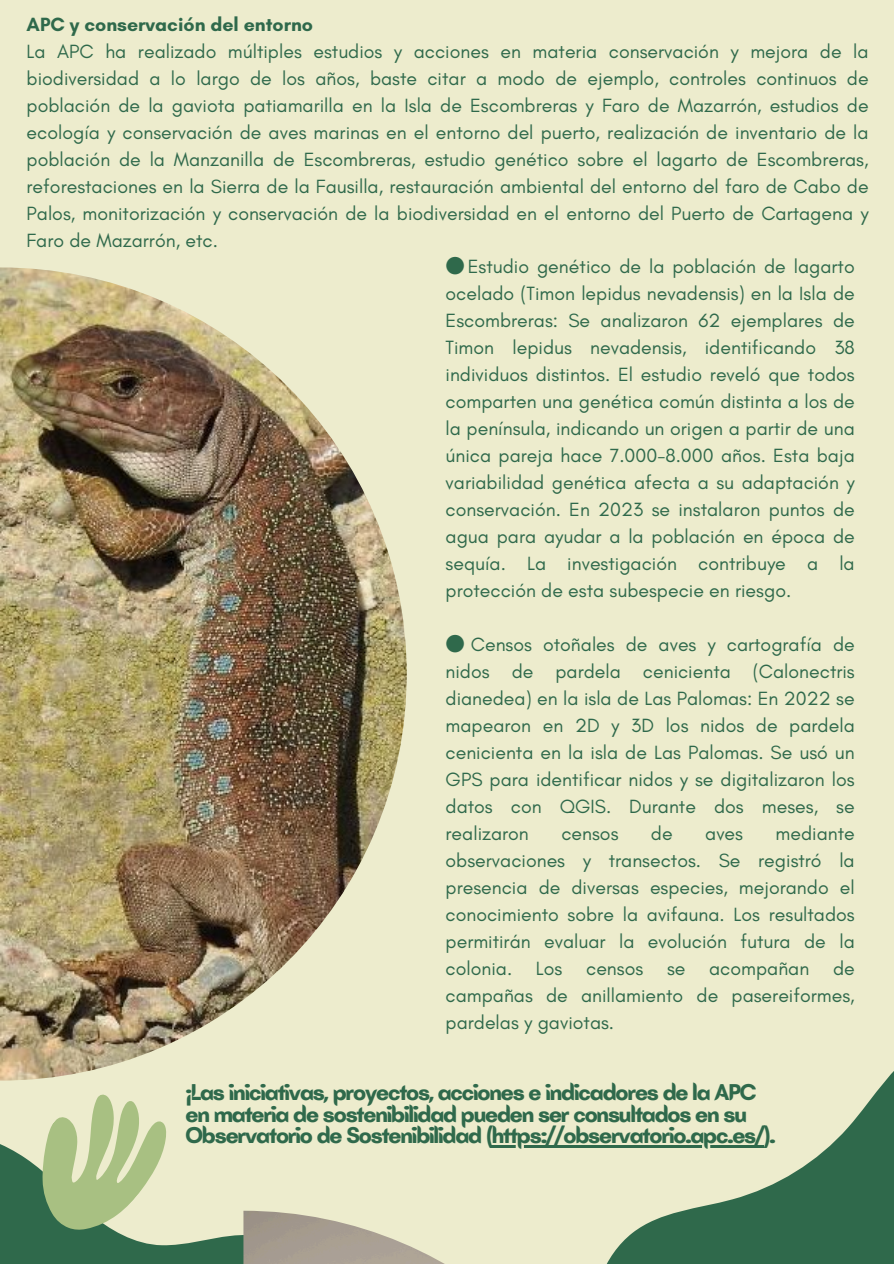
<style>
.page{position:relative;width:894px;height:1264px;background:#fff}
.page>*{position:absolute;margin:0;border:0;box-sizing:border-box;transform-origin:0 0}
.t1{font:700 23.4px/21.3px "Batangas";letter-spacing:-.05em;color:#2f694b}
.t2{font:19.5px/27px "Glacial Indifference";color:#2f694b;text-align:justify}
.t3{font:700 19.5px "Glacial Indifference";color:#2f694b}
.s1{font-family:"Noto Sans CJ Ksc"}
</style>
<div class="page">
<div style="left:0;top:0;width:893px;height:1263px;background:#edeccd"></div>
<img style="left:0;top:267px;width:406px;height:736px">
<svg style="left:547px;top:1072px;width:346px;height:191px"></svg>
<svg style="left:0;top:1003px;width:243px;height:260px"></svg>
<svg style="left:6px;top:1068px;width:178px;height:182px"></svg>
<img style="left:243px;top:1210px;width:407px;height:53px">
<hr style="left:491px;top:1145px;width:272px;height:2px;background:#2f694b">
<p class="t3" style="left:27px;top:13px;width:288px">APC y conservación del entorno</p>
<p class="t2" style="left:27px;top:38px;width:843px">La APC ha realizado múltiples estudios y acciones en materia conservación y mejora de la biodiversidad a lo largo de los años, baste citar a modo de ejemplo, controles continuos de población de la gaviota patiamarilla en la Isla de Escombreras y Faro de Mazarrón, estudios de ecología y conservación de aves marinas en el entorno del puerto, realización de inventario de la población de la Manzanilla de Escombreras, estudio genético sobre el lagarto de Escombreras, reforestaciones en la Sierra de la Fausilla, restauración ambiental del entorno del faro de Cabo de Palos, monitorización y conservación de la biodiversidad en el entorno del Puerto de Cartagena y Faro de Mazarrón, etc.</p>
<p class="t2" style="left:445px;top:252px;width:410px"><span class="s1">●</span>Estudio genético de la población de lagarto ocelado (Timon lepidus nevadensis) en la Isla de Escombreras: Se analizaron 62 ejemplares de Timon lepidus nevadensis, identificando 38 individuos distintos. El estudio reveló que todos comparten una genética común distinta a los de la península, indicando un origen a partir de una única pareja hace 7.000-8.000 años. Esta baja variabilidad genética afecta a su adaptación y conservación. En 2023 se instalaron puntos de agua para ayudar a la población en época de sequía. La investigación contribuye a la protección de esta subespecie en riesgo.</p>
<p class="t2" style="left:445px;top:630px;width:410px"><span class="s1">●</span> Censos otoñales de aves y cartografía de nidos de pardela cenicienta (Calonectris dianedea) en la isla de Las Palomas: En 2022 se mapearon en 2D y 3D los nidos de pardela cenicienta en la isla de Las Palomas. Se usó un GPS para identificar nidos y se digitalizaron los datos con QGIS. Durante dos meses, se realizaron</p>
<p class="t2" style="left:445px;top:819px;width:410px;text-indent:330px">mediante observaciones y transectos. Se registró la presencia de diversas especies, mejorando el conocimiento sobre la avifauna. Los resultados permitirán evaluar la evolución futura de la colonia. Los censos se acompañan de campañas de anillamiento de pasereiformes, pardelas y gaviotas.</p>
<p class="t2" style="left:561px;top:819px;width:59px">censos</p>
<p class="t2" style="left:650px;top:819px;width:23px">de</p>
<p class="t2" style="left:705px;top:819px;width:39px">aves</p>
<p class="t1" style="left:185px;top:1081px;width:591px">¡Las iniciativas, proyectos, acciones e indicadores de la APC en materia de sostenibilidad pueden ser consultados en su<br>Observatorio de Sostenibilidad (https://observatorio.apc.es/).</p>
</div>
